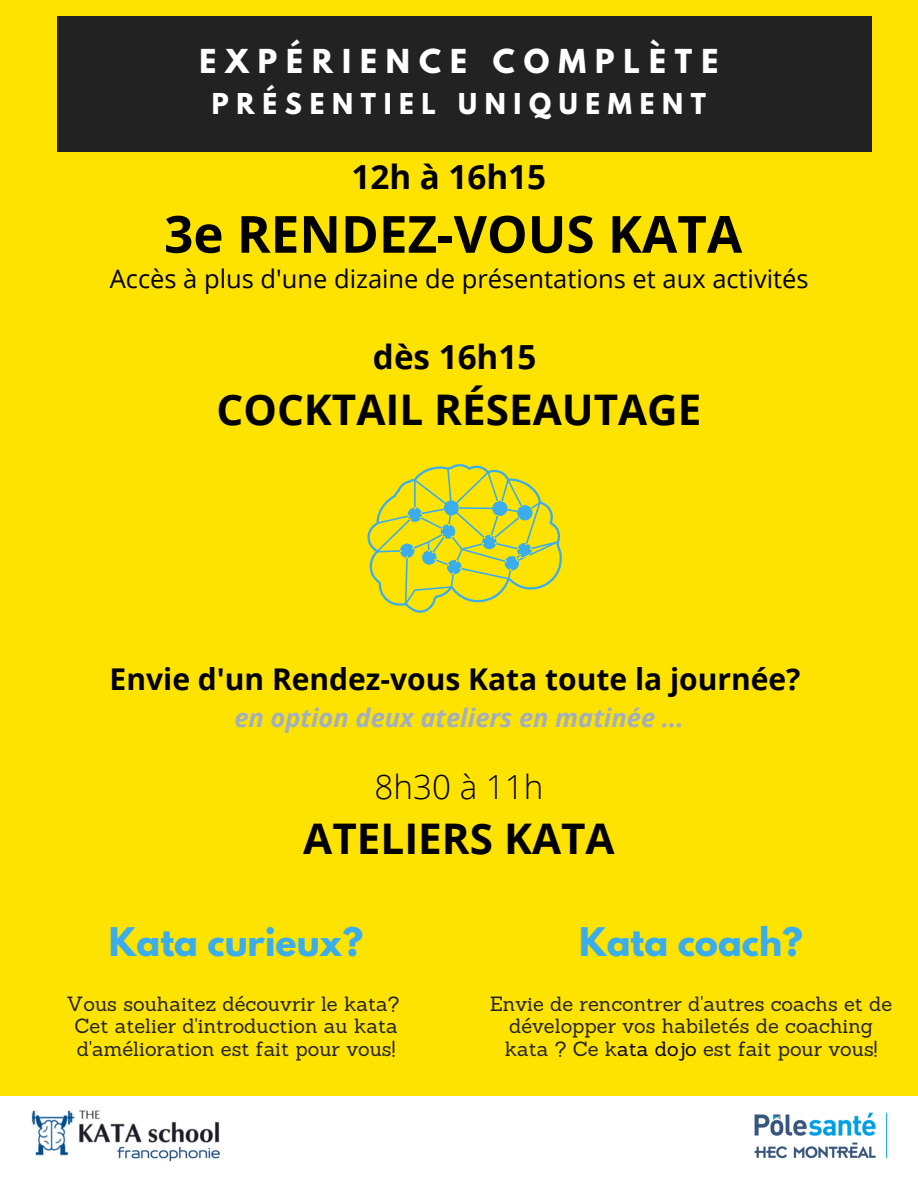
<style>
.page{position:relative;width:918px;height:1188px;background:#ffe300}
.page>*{position:absolute;margin:0;border:0;box-sizing:border-box;transform-origin:0 0}
.t1{font:700 51.15px "Open Sans";color:#000}
.t2{font:700 42.15px "Open Sans";color:#000}
.t3{font:700 34.95px "League Spartan";color:#3aaded}
.t4{font:700 33.15px "Open Sans";color:#000}
.t5{font:300 33.15px "Open Sans";color:#000}
.t6{font:700 30px "Open Sans";color:#000}
.t7{font:700 29.25px "League Spartan";letter-spacing:.305em;color:#fff}
.t8{font:25.5px "Open Sans";color:#000}
.t9{font:italic 700 25.5px "Open Sans";color:#a2afbf}
.t10{font:700 25.5px "League Spartan";letter-spacing:.3em;color:#fff}
.t11{font:20.1px/22.5px "Sanchez";color:#222;text-align:center}
.s1{color:#000}
</style>
<div class="page">
<div style="left:58px;top:16px;width:814px;height:135px;background:#222"></div>
<svg style="left:367px;top:464px;width:195px;height:149px"></svg>
<div style="left:0;top:1096px;width:918px;height:92px;background:#fff"></div>
<img style="left:31px;top:1109px;width:189px;height:53px">
<img style="left:754px;top:1112px;width:134px;height:47px">
<h3 class="t7" style="left:200px;top:47px;width:520px">EXPÉRIENCE COMPLÈTE</h3>
<p class="t10" style="left:212px;top:91px;width:496px">PRÉSENTIEL UNIQUEMENT</p>
<h3 class="t4" style="left:352px;top:153px;width:196px">12h à 16h15</h3>
<h1 class="t1" style="left:164px;top:198px;width:580px">3e RENDEZ-VOUS KATA</h1>
<p class="t8" style="left:110px;top:261px;width:700px">Accès à plus d'une dizaine de présentations et aux activités</p>
<h3 class="t4" style="left:373px;top:334px;width:165px">dès 16h15</h3>
<h2 class="t2" style="left:217px;top:380px;width:486px">COCKTAIL RÉSEAUTAGE</h2>
<h3 class="t6" style="left:110px;top:658px;width:692px">Envie d'un Rendez-vous Kata toute la journée?</h3>
<p class="t9" style="left:234px;top:700px;width:451px">en option deux ateliers en matinée ...</p>
<h3 class="t5" style="left:375px;top:763px;width:170px">8h30 à 11h</h3>
<h2 class="t2" style="left:303px;top:809px;width:313px">ATELIERS KATA</h2>
<h3 class="t3" style="left:109px;top:924px;width:256px">Kata curieux?</h3>
<p class="t11" style="left:67px;top:992px;width:334px">Vous souhaitez découvrir le kata?<br>Cet atelier d'introduction au kata d'amélioration est fait pour vous!</p>
<h3 class="t3" style="left:579px;top:924px;width:225px">Kata coach?</h3>
<p class="t11" style="left:490px;top:992px;width:404px">Envie de rencontrer d'autres coachs et de développer vos habiletés de coaching kata ? Ce k<span class="s1">ata dojo</span> est fait pour vous!</p>
</div>
